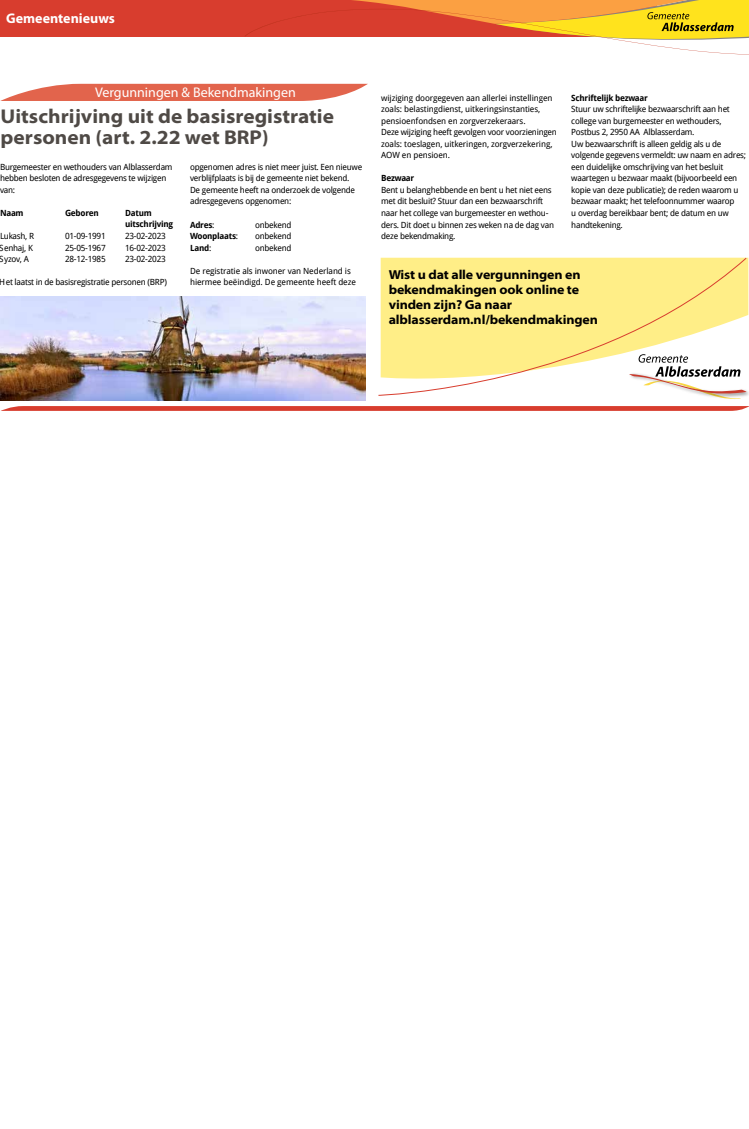
<style>
.page{position:relative;width:749px;height:1129px;background:#fff}
.page>*{position:absolute;margin:0;border:0;box-sizing:border-box;transform-origin:0 0}
.t1{font:700 semi-expanded 20px/21px "Myriad Pro";color:#4f4a46}
.t2{font:14px "Myriad Pro";color:#fff}
.t3{font:700 14px "Myriad Pro";color:#fff}
.t4{font:700 semi-expanded 13px/15px "Myriad Pro";letter-spacing:-.01em;color:#000}
.t5{font:8.5px/11.5px "Droid Sans";letter-spacing:-.03em;color:#000}
.t6{font:8.5px/11.5px "Droid Sans";letter-spacing:-.01em;color:#000}
.t7{font:700 8.5px/11.5px "Droid Sans";letter-spacing:-.03em;color:#000}
.s1{font-weight:400}
</style>
<div class="page">
<div style="left:1px;top:0;width:656px;height:36px;background:#d83d2e"></div>
<svg style="left:244px;top:0;width:504px;height:55px"></svg>
<svg style="left:0;top:84px;width:368px;height:17px;background:#e57863"></svg>
<svg style="left:1px;top:406px;width:747px;height:5px;background:#d94638"></svg>
<svg style="left:710px;top:396px;width:34px;height:3px"></svg>
<svg style="left:378px;top:257px;width:369px;height:139px"></svg>
<img style="left:0;top:296px;width:365px;height:104px">
<h2 class="t3" style="left:6px;top:11px;width:110px">Gemeentenieuws</h2>
<h2 class="t2" style="left:95px;top:83px;width:202px">Vergunningen &amp; Bekendmakingen</h2>
<h1 class="t1" style="left:1px;top:106px;width:335px">Uitschrijving uit de basisregistratie personen (art. 2.22 wet BRP)</h1>
<p class="t5" style="left:0;top:161px;width:174px">Burgemeester en wethouders van Alblasserdam hebben besloten de adresgegevens te wijzigen van:</p>
<p class="t7" style="left:0;top:207px;width:25px">Naam</p>
<p class="t7" style="left:65px;top:207px;width:35px">Geboren</p>
<p class="t7" style="left:125px;top:207px;width:50px">Datum uitschrijving</p>
<p class="t5" style="left:0;top:230px;width:36px">Lukash, R</p>
<p class="t5" style="left:65px;top:230px;width:42px">01-09-1991</p>
<p class="t5" style="left:125px;top:230px;width:42px">23-02-2023</p>
<p class="t5" style="left:0;top:242px;width:34px">Senhaj, K</p>
<p class="t5" style="left:65px;top:242px;width:42px">25-05-1967</p>
<p class="t5" style="left:125px;top:242px;width:42px">16-02-2023</p>
<p class="t5" style="left:0;top:253px;width:30px">Syzov, A</p>
<p class="t5" style="left:65px;top:253px;width:42px">28-12-1985</p>
<p class="t5" style="left:125px;top:253px;width:42px">23-02-2023</p>
<p class="t5" style="left:0;top:276px;width:168px">Het laatst in de basisregistratie personen (BRP)</p>
<p class="t5" style="left:190px;top:161px;width:174px">opgenomen adres is niet meer juist. Een nieuwe verblijfplaats is bij de gemeente niet bekend.<br>De gemeente heeft na onderzoek de volgende adresgegevens opgenomen:</p>
<p class="t7" style="left:190px;top:218px;width:26px">Adres<span class="s1">:</span></p>
<p class="t5" style="left:255px;top:219px;width:38px">onbekend</p>
<p class="t7" style="left:190px;top:230px;width:50px">Woonplaats<span class="s1">:</span></p>
<p class="t5" style="left:255px;top:230px;width:38px">onbekend</p>
<p class="t7" style="left:190px;top:241px;width:23px">Land<span class="s1">:</span></p>
<p class="t5" style="left:255px;top:242px;width:38px">onbekend</p>
<p class="t6" style="left:190px;top:265px;width:167px">De registratie als inwoner van Nederland is hiermee beëindigd. De gemeente heeft deze</p>
<p class="t6" style="left:381px;top:92px;width:177px">wijziging doorgegeven aan allerlei instellingen zoals: belastingdienst, uitkeringsinstanties, pensioenfondsen en zorgverzekeraars.<br>Deze wijziging heeft gevolgen voor voorzieningen zoals: toeslagen, uitkeringen, zorgverzekering, AOW en pensioen.</p>
<p class="t7" style="left:381px;top:172px;width:35px">Bezwaar</p>
<p class="t5" style="left:381px;top:184px;width:174px">Bent u belanghebbende en bent u het niet eens met dit besluit? Stuur dan een bezwaarschrift naar het college van burgemeester en wethou&shy;ders. Dit doet u binnen zes weken na de dag van deze bekendmaking.</p>
<p class="t7" style="left:571px;top:92px;width:78px">Schriftelijk bezwaar</p>
<p class="t5" style="left:571px;top:104px;width:176px">Stuur uw schriftelijke bezwaarschrift aan het college van burgemeester en wethouders, Postbus 2, 2950 AA Alblasserdam.<br>Uw bezwaarschrift is alleen geldig als u de volgende gegevens vermeldt: uw naam en adres; een duidelijke omschrijving van het besluit waartegen u bezwaar maakt (bijvoorbeeld een kopie van deze publicatie); de reden waarom u bezwaar maakt; het telefoonnummer waarop<br>u overdag bereikbaar bent; de datum en uw handtekening.</p>
<h3 class="t4" style="left:388px;top:267px;width:211px">Wist u dat alle vergunningen en bekendmakingen ook online te vinden zijn? Ga naar alblasserdam.nl/bekendmakingen</h3>
</div>
